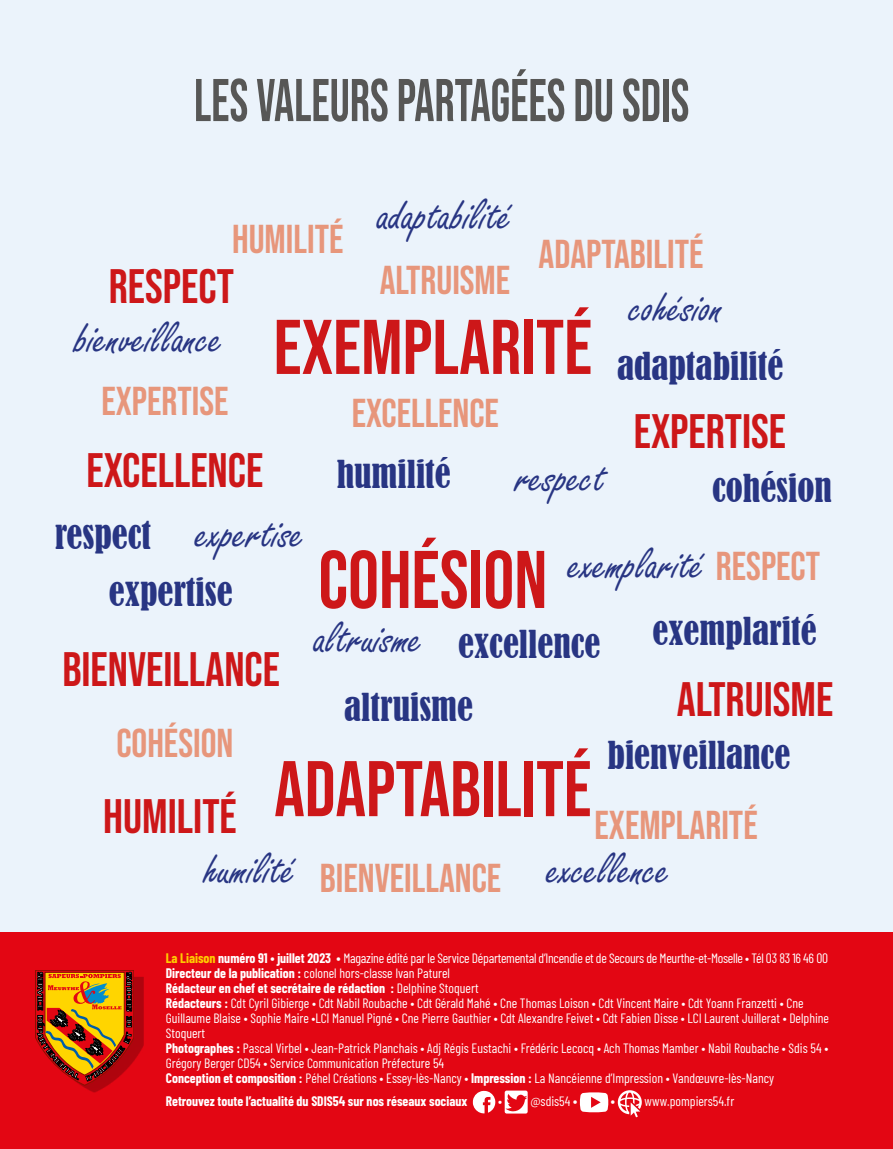
<style>
.page{position:relative;width:893px;height:1149px;background:#fff}
.page>*{position:absolute;margin:0;border:0;box-sizing:border-box;transform-origin:0 0}
.t1{font:81.45px "Bebas Neue";color:#cd1719;scale:.95 1}
.t2{font:78.6px "Bebas Neue";color:#cd1719}
.t3{font:77.25px "Bebas Neue";color:#cd1719}
.t4{font:60.15px "Bebas Neue";color:#575756;scale:.83 1}
.t5{font:48.15px "Freestyle Script";color:#283583}
.t6{font:48.15px "Bebas Neue";color:#cd1719}
.t7{font:40.05px "Bebas Neue";color:#e7967b}
.t8{font:condensed 36.15px "Bernard";color:#283583}
.t9{font:13.5px/15px "Barlow Condensed";color:#fff}
.t10{font:700 13.5px "Barlow Condensed";color:#fff}
.s1{font-weight:700;color:#fc0}
.s2{font-weight:700}
</style>
<div class="page">
<div style="left:0;top:0;width:893px;height:974px;background:#ebf3fb"></div>
<div style="left:0;top:931px;width:893px;height:217px;background:#e30613"></div>
<svg style="left:473px;top:1090px;width:22px;height:23px"></svg>
<svg style="left:505px;top:1090px;width:23px;height:23px"></svg>
<svg style="left:580px;top:1092px;width:28px;height:19px"></svg>
<svg style="left:618px;top:1090px;width:24px;height:26px"></svg>
<div style="left:44px;top:975px;width:100px;height:116px;background:#000;opacity:.23"></div>
<svg style="left:35px;top:970px;width:99px;height:114px"></svg>
<h3 class="t4" style="left:194px;top:66px;width:598px">LES VALEURS PARTAGÉES DU SDIS</h3>
<h3 class="t5" style="left:378px;top:188px;width:135px">adaptabilité</h3>
<h3 class="t7" style="left:232px;top:216px;width:113px">HUMILITÉ</h3>
<h3 class="t7" style="left:538px;top:231px;width:166px">ADAPTABILITÉ</h3>
<h3 class="t7" style="left:380px;top:257px;width:132px">ALTRUISME</h3>
<h3 class="t6" style="left:109px;top:258px;width:127px">RESPECT</h3>
<h3 class="t5" style="left:630px;top:280px;width:95px">cohésion</h3>
<h3 class="t3" style="left:274px;top:303px;width:320px">EXEMPLARITÉ</h3>
<h3 class="t5" style="left:75px;top:312px;width:149px">bienveillance</h3>
<h3 class="t8" style="left:617px;top:345px;width:168px">adaptabilité</h3>
<h3 class="t6" style="left:634px;top:403px;width:154px">EXPERTISE</h3>
<h3 class="t7" style="left:101px;top:378px;width:128px">EXPERTISE</h3>
<h3 class="t7" style="left:352px;top:390px;width:149px">EXCELLENCE</h3>
<h3 class="t6" style="left:86px;top:442px;width:178px">EXCELLENCE</h3>
<h3 class="t8" style="left:337px;top:452px;width:116px">humilité</h3>
<h3 class="t5" style="left:516px;top:451px;width:91px">respect</h3>
<h3 class="t8" style="left:712px;top:466px;width:121px">cohésion</h3>
<h3 class="t8" style="left:55px;top:514px;width:98px">respect</h3>
<h3 class="t5" style="left:197px;top:507px;width:109px">expertise</h3>
<h3 class="t8" style="left:109px;top:571px;width:125px">expertise</h3>
<h1 class="t1" style="left:318px;top:533px;width:243px">COHÉSION</h1>
<h3 class="t5" style="left:569px;top:538px;width:137px">exemplarité</h3>
<h3 class="t8" style="left:652px;top:609px;width:166px">exemplarité</h3>
<h3 class="t7" style="left:716px;top:543px;width:106px">RESPECT</h3>
<h3 class="t5" style="left:314px;top:612px;width:110px">altruisme</h3>
<h3 class="t8" style="left:344px;top:685px;width:130px">altruisme</h3>
<h3 class="t8" style="left:458px;top:623px;width:144px">excellence</h3>
<h3 class="t6" style="left:62px;top:641px;width:219px">BIENVEILLANCE</h3>
<h3 class="t6" style="left:677px;top:671px;width:158px">ALTRUISME</h3>
<h3 class="t7" style="left:116px;top:720px;width:119px">COHÉSION</h3>
<h3 class="t8" style="left:608px;top:734px;width:184px">bienveillance</h3>
<h2 class="t2" style="left:274px;top:744px;width:319px">ADAPTABILITÉ</h2>
<h3 class="t6" style="left:103px;top:788px;width:135px">HUMILITÉ</h3>
<h3 class="t7" style="left:594px;top:801px;width:165px">EXEMPLARITÉ</h3>
<h3 class="t5" style="left:204px;top:842px;width:93px">humilité</h3>
<h3 class="t7" style="left:320px;top:855px;width:183px">BIENVEILLANCE</h3>
<h3 class="t5" style="left:548px;top:842px;width:124px">excellence</h3>
<p class="t9" style="left:166px;top:949px;width:665px"><span class="s1">La Liaison</span> <span class="s2">numéro 91 • juillet 2023 •</span> Magazine édité par le Service Départemental d’Incendie et de Secours de Meurthe-et-Moselle • Tél 03 83 16 46 00<br><span class="s2">Directeur de la publication :</span> colonel hors-classe Ivan Paturel<br><span class="s2">Rédacteur en chef et secrétaire de rédaction :</span> Delphine Stoquert<br><span class="s2">Rédacteurs :</span> Cdt Cyril Gibierge • Cdt Nabil Roubache • Cdt Gérald Mahé • Cne Thomas Loison • Cdt Vincent Maire • Cdt Yoann Franzetti • Cne Guillaume Blaise • Sophie Maire •LCl Manuel Pigné • Cne Pierre Gauthier • Cdt Alexandre Feivet • Cdt Fabien Disse • LCl Laurent Juillerat • Delphine Stoquert<br><span class="s2">Photographes :</span> Pascal Virbel • Jean-Patrick Planchais • Adj Régis Eustachi • Frédéric Lecocq • Ach Thomas Mamber • Nabil Roubache • Sdis 54 • Grégory Berger CD54 • Service Communication Préfecture 54<br><span class="s2">Conception et composition :</span> Péhel Créations • Essey-lès-Nancy • <span class="s2">Impression :</span> La Nancéienne d’Impression • Vandœuvre-lès-Nancy</p>
<p class="t10" style="left:166px;top:1091px;width:303px">Retrouvez toute l’actualité du SDIS54 sur nos réseaux sociaux</p>
<p class="t9" style="left:498px;top:1092px;width:81px">• @sdis54 <span class="s2">•</span></p>
<p class="t9" style="left:611px;top:1092px;width:125px"><span class="s2">•</span> www.pompiers54.fr</p>
</div>
